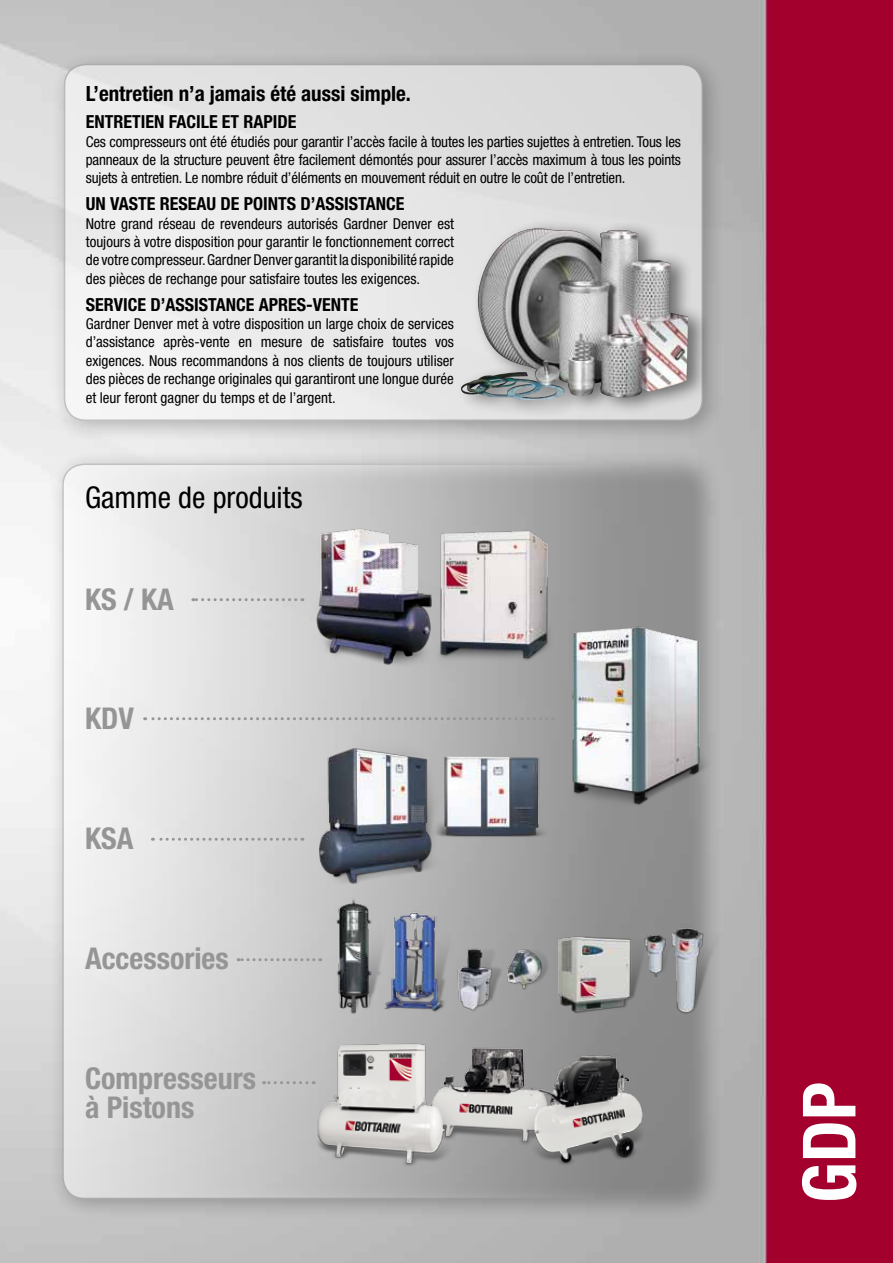
<style>
.page{position:relative;width:893px;height:1263px;background:#fff}
.page>*{position:absolute;margin:0;border:0;box-sizing:border-box;transform-origin:0 0}
.t1{font:700 condensed 73.5px "Helvetica Neue";color:#fff}
.t2{font:700 condensed 30px/29.4px "Helvetica Neue";color:#959595}
.t3{font:condensed 30px "Helvetica Neue";color:#000}
.t4{font:700 condensed 21px "Helvetica Neue";color:#000}
.t5{font:700 condensed 18px "Helvetica Neue";color:#000}
.t6{font:condensed 15px/18.3px "Helvetica Neue";color:#000;text-align:justify}
</style>
<div class="page">
<img style="left:0;top:0;width:893px;height:1263px">
<div style="left:48px;top:449px;width:677px;height:773px;background:#000;opacity:.5"></div>
<svg style="left:63px;top:464px;width:638px;height:734px"></svg>
<svg style="left:193px;top:598px;width:39px;height:3px"></svg>
<svg style="left:145px;top:717px;width:87px;height:3px"></svg>
<svg style="left:152px;top:838px;width:144px;height:3px"></svg>
<svg style="left:238px;top:958px;width:67px;height:3px"></svg>
<div style="left:49px;top:49px;width:677px;height:395px;background:#000;opacity:.5"></div>
<div style="left:65px;top:65px;width:637px;height:355px;background:linear-gradient(to right,#f2f2f2,#d6d6d6);border-radius:21px"></div>
<div style="left:64px;top:64px;width:639px;height:357px;border:2px solid #959595;border-radius:21px"></div>
<div style="left:456px;top:219px;width:255px;height:200px;background:#000;opacity:.5"></div>
<img style="left:459px;top:228px;width:229px;height:173px">
<img style="left:232px;top:456px;width:390px;height:267px">
<img style="left:531px;top:601px;width:207px;height:241px">
<img style="left:304px;top:731px;width:257px;height:169px">
<img style="left:305px;top:888px;width:442px;height:148px">
<img style="left:252px;top:966px;width:450px;height:276px">
<h3 class="t4" style="left:86px;top:81px;width:327px">L’entretien n’a jamais été aussi simple.</h3>
<p class="t5" style="left:86px;top:111px;width:212px">ENTRETIEN FACILE ET RAPIDE</p>
<p class="t6" style="left:86px;top:132px;width:597px">Ces compresseurs ont été étudiés pour garantir l’accès facile à toutes les parties sujettes à entretien. Tous les panneaux de la structure peuvent être facilement démontés pour assurer l’accès maximum à tous les points sujets à entretien. Le nombre réduit d’éléments en mouvement réduit en outre le coût de l’entretien.</p>
<p class="t5" style="left:86px;top:193px;width:320px">UN VASTE RESEAU DE POINTS D’ASSISTANCE</p>
<p class="t6" style="left:86px;top:214px;width:370px">Notre grand réseau de revendeurs autorisés Gardner Denver est toujours à votre disposition pour garantir le fonctionnement correct de votre compresseur.GardnerDenver garantit la disponibilité rapide des pièces de rechange pour satisfaire toutes les exigences.</p>
<p class="t5" style="left:86px;top:293px;width:274px">SERVICE D’ASSISTANCE APRES-VENTE</p>
<p class="t6" style="left:86px;top:314px;width:370px">Gardner Denver met à votre disposition un large choix de services d’assistance après-vente en mesure de satisfaire toutes vos exigences. Nous recommandons à nos clients de toujours utiliser des pièces de rechange originales qui garantiront une longue durée et leur feront gagner du temps et de l’argent.</p>
<h2 class="t3" style="left:85px;top:480px;width:219px">Gamme de produits</h2>
<h2 class="t2" style="left:85px;top:584px;width:90px">KS / KA</h2>
<h2 class="t2" style="left:85px;top:704px;width:50px">KDV</h2>
<h2 class="t2" style="left:85px;top:823px;width:50px">KSA</h2>
<h2 class="t2" style="left:85px;top:943px;width:145px">Accessories</h2>
<h2 class="t2" style="left:85px;top:1063px;width:172px">Compresseurs à Pistons</h2>
<h1 class="t1" style="left:785px;top:1203px;width:123px;rotate:-90deg">GDP</h1>
</div>
